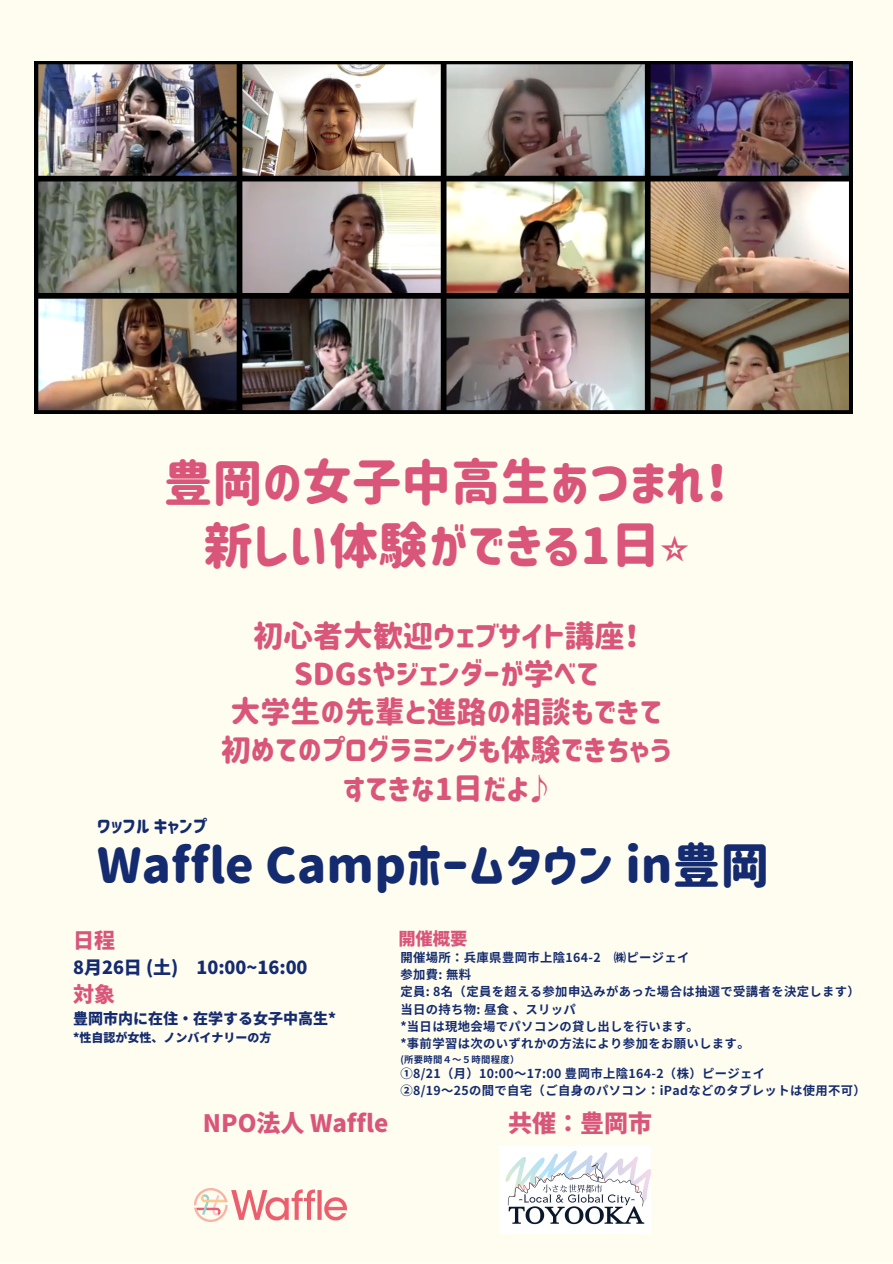
<style>
.page{position:relative;width:893px;height:1264px;background:#fff}
.page>*{position:absolute;margin:0;border:0;box-sizing:border-box;transform-origin:0 0}
.t1{font:49.5px "Corporate Logo Rounded";color:#d9567a}
.t2{font:48.15px "Corporate Logo Rounded";color:#142b6f}
.t3{font:30px "Corporate Logo Rounded";color:#d9567a}
.t4{font:900 24px "Noto Sans JP";color:#d9567a}
.t5{font:900 21px "Noto Sans JP";color:#d9567a}
.t6{font:18.15px "Corporate Logo Rounded";color:#142b6f}
.t7{font:900 18px "Noto Sans JP";color:#142b6f}
.t8{font:900 17.25px "Noto Sans JP";color:#d9567a}
.t9{font:900 15px "Noto Sans JP";color:#142b6f}
.t10{font:700 12.3px "Noto Sans JP";letter-spacing:.03em;color:#142b6f}
.t11{font:900 12px "Noto Sans JP";color:#142b6f}
.t12{font:700 9.3px "Noto Sans JP";letter-spacing:.03em;color:#142b6f}
.s1{font-family:"Free Serif"}
</style>
<div class="page">
<div style="left:0;top:0;width:892px;height:1262px;background:#fffdf0"></div>
<img style="left:35px;top:61px;width:817px;height:352px">
<img style="left:195px;top:1188px;width:151px;height:33px">
<img style="left:499px;top:1146px;width:152px;height:86px">
<p class="t1" style="left:163px;top:459px;width:567px">豊岡の女子中高生あつまれ！</p>
<p class="t1" style="left:203px;top:522px;width:472px">新しい体験ができる1日<span class="s1">⭐️</span></p>
<p class="t3" style="left:253px;top:620px;width:388px">初心者大歓迎ウェブサイト講座！</p>
<p class="t3" style="left:294px;top:659px;width:307px">SDGsやジェンダーが学べて</p>
<p class="t3" style="left:230px;top:697px;width:433px">大学生の先輩と進路の相談もできて</p>
<p class="t3" style="left:221px;top:735px;width:452px">初めてのプログラミングも体験できちゃう</p>
<p class="t3" style="left:343px;top:773px;width:209px">すてきな1日だよ♪</p>
<p class="t2" style="left:97px;top:841px;width:673px">Waffle Campホームタウン in豊岡</p>
<p class="t6" style="left:97px;top:817px;width:111px">ワッフルキャンプ</p>
<p class="t5" style="left:73px;top:923px;width:43px">日程</p>
<p class="t7" style="left:73px;top:953px;width:236px">8月 26日 (土) 10:00~16:00</p>
<p class="t5" style="left:73px;top:977px;width:43px">対象</p>
<p class="t9" style="left:73px;top:1006px;width:264px">豊岡市内に在住・在学する女子中高生*</p>
<p class="t11" style="left:73px;top:1028px;width:199px">*性自認が女性、ノンバイナリーの方</p>
<p class="t8" style="left:398px;top:925px;width:71px">開催概要</p>
<p class="t10" style="left:400px;top:947px;width:291px">開催場所：兵庫県豊岡市上陰164-2 ㈱ピージェイ</p>
<p class="t10" style="left:400px;top:965px;width:72px">参加費: 無料</p>
<p class="t10" style="left:400px;top:982px;width:461px">定員: 8名（定員を超える参加申込みがあった場合は抽選で受講者を決定します）</p>
<p class="t10" style="left:400px;top:999px;width:177px">当日の持ち物: 昼食、スリッパ</p>
<p class="t10" style="left:400px;top:1016px;width:300px">*当日は現地会場でパソコンの貸し出しを行います。</p>
<p class="t10" style="left:400px;top:1033px;width:351px">*事前学習は次のいずれかの方法により参加をお願いします。</p>
<p class="t12" style="left:400px;top:1051px;width:120px">(所要時間４～５時間程度）</p>
<p class="t10" style="left:400px;top:1063px;width:366px">①8/21（月）10:00～17:00 豊岡市上陰164-2（株）ピージェイ</p>
<p class="t10" style="left:400px;top:1081px;width:467px">②8/19～25の間で自宅（ご自身のパソコン：iPadなどのタブレットは使用不可）</p>
<p class="t4" style="left:203px;top:1104px;width:187px">NPO法人 Waffle</p>
<p class="t4" style="left:508px;top:1104px;width:145px">共催：豊岡市</p>
</div>
